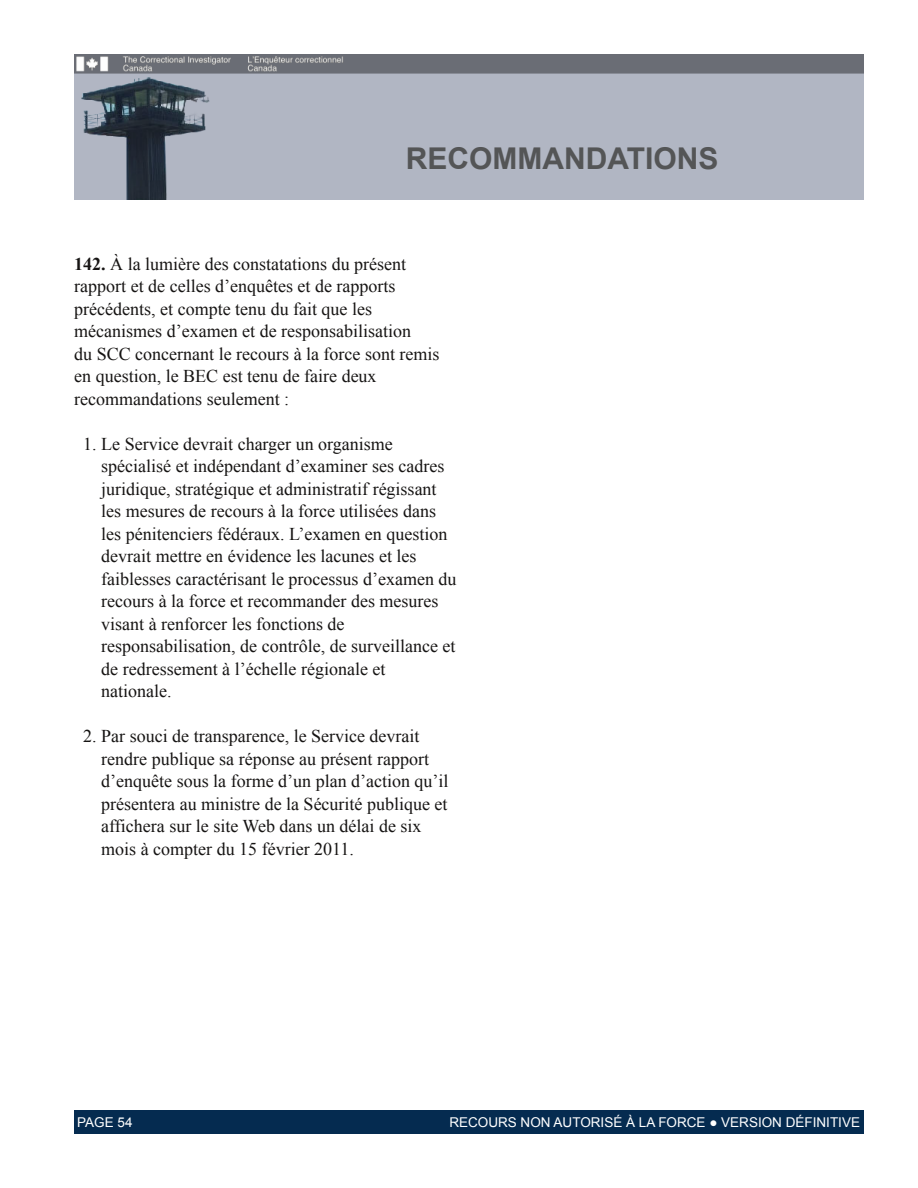
<style>
.page{position:relative;width:918px;height:1188px;background:#fff}
.page>*{position:absolute;margin:0;border:0;box-sizing:border-box;transform-origin:0 0}
.t1{font:700 30px "Arial";color:#545556}
.t2{font:18px/22.5px "Times New Roman";color:#161413}
.t3{font:13.5px "Arial";color:#fff}
.s1{font-weight:700}
</style>
<div class="page">
<img style="left:74px;top:54px;width:790px;height:146px">
<div style="left:74px;top:1110px;width:790px;height:24px;background:#052b50"></div>
<h1 class="t1" style="left:406px;top:141px;width:314px">RECOMMANDATIONS</h1>
<p class="t2" style="left:74px;top:252px;width:367px"><span class="s1">142.</span> À la lumière des constatations du présent rapport et de celles d’enquêtes et de rapports précédents, et compte tenu du fait que les mécanismes d’examen et de responsabilisation<br>du SCC concernant le recours à la force sont remis en question, le BEC est tenu de faire deux recommandations seulement :</p>
<p class="t2" style="left:101px;top:432px;width:357px;text-indent:-18px">1. Le Service devrait charger un organisme spécialisé et indépendant d’examiner ses cadres juridique, stratégique et administratif régissant les mesures de recours à la force utilisées dans les pénitenciers fédéraux. L’examen en question devrait mettre en évidence les lacunes et les faiblesses caractérisant le processus d’examen du recours à la force et recommander des mesures visant à renforcer les fonctions de responsabilisation, de contrôle, de surveillance et de redressement à l’échelle régionale et nationale.</p>
<p class="t2" style="left:101px;top:725px;width:349px;text-indent:-18px">2. Par souci de transparence, le Service devrait rendre publique sa réponse au présent rapport d’enquête sous la forme d’un plan d’action qu’il présentera au ministre de la Sécurité publique et affichera sur le site Web dans un délai de six mois à compter du 15 février 2011.</p>
<p class="t3" style="left:77px;top:1114px;width:57px">PAGE 54</p>
<p class="t3" style="left:449px;top:1115px;width:412px">RECOURS NON AUTORISÉ À LA FORCE ● VERSION DÉFINITIVE</p>
</div>
